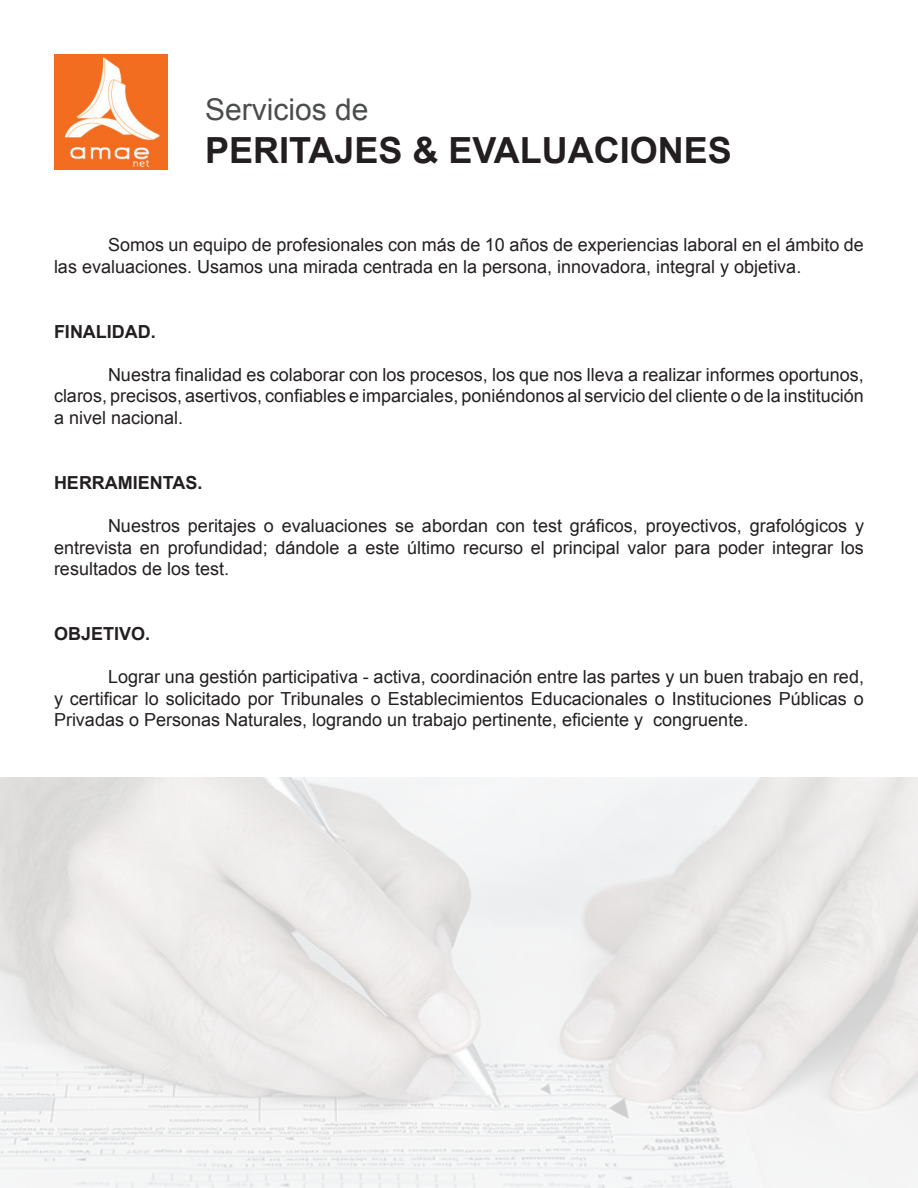
<style>
.page{position:relative;width:918px;height:1188px;background:#fff}
.page>*{position:absolute;margin:0;border:0;box-sizing:border-box;transform-origin:0 0}
.t1{font:700 36px "Arial";color:#231f20}
.t2{font:30px "Arial";color:#4b4c4d}
.t3{font:18px/21.6px "Arial";color:#231f20;text-align:justify}
.t4{font:700 18px "Arial";color:#231f20}
</style>
<div class="page">
<img style="left:0;top:778px;width:918px;height:410px">
<img style="left:54px;top:54px;width:113px;height:116px">
<p class="t2" style="left:205px;top:90px;width:165px">Servicios de</p>
<p class="t1" style="left:205px;top:126px;width:528px">PERITAJES &amp; EVALUACIONES</p>
<p class="t3" style="left:54px;top:234px;width:811px;text-indent:54px">Somos un equipo de profesionales con más de 10 años de experiencias laboral en el ámbito de las evaluaciones. Usamos una mirada centrada en la persona, innovadora, integral y objetiva.</p>
<p class="t4" style="left:54px;top:319px;width:103px">FINALIDAD.</p>
<p class="t3" style="left:54px;top:364px;width:811px;text-indent:54px">Nuestra finalidad es colaborar con los procesos, los que nos lleva a realizar informes oportunos, claros, precisos, asertivos, confiables e imparciales, poniéndonos al servicio del cliente o de la institución a nivel nacional.</p>
<p class="t4" style="left:54px;top:470px;width:150px">HERRAMIENTAS.</p>
<p class="t3" style="left:54px;top:515px;width:811px;text-indent:54px">Nuestros peritajes o evaluaciones se abordan con test gráficos, proyectivos, grafológicos y entrevista en profundidad; dándole a este último recurso el principal valor para poder integrar los resultados de los test.</p>
<p class="t4" style="left:54px;top:622px;width:98px">OBJETIVO.</p>
<p class="t3" style="left:54px;top:666px;width:812px;text-indent:54px">Lograr una gestión participativa - activa, coordinación entre las partes y un buen trabajo en red, y certificar lo solicitado por Tribunales o Establecimientos Educacionales o Instituciones Públicas o Privadas o Personas Naturales, logrando un trabajo pertinente, eficiente y congruente.</p>
</div>
